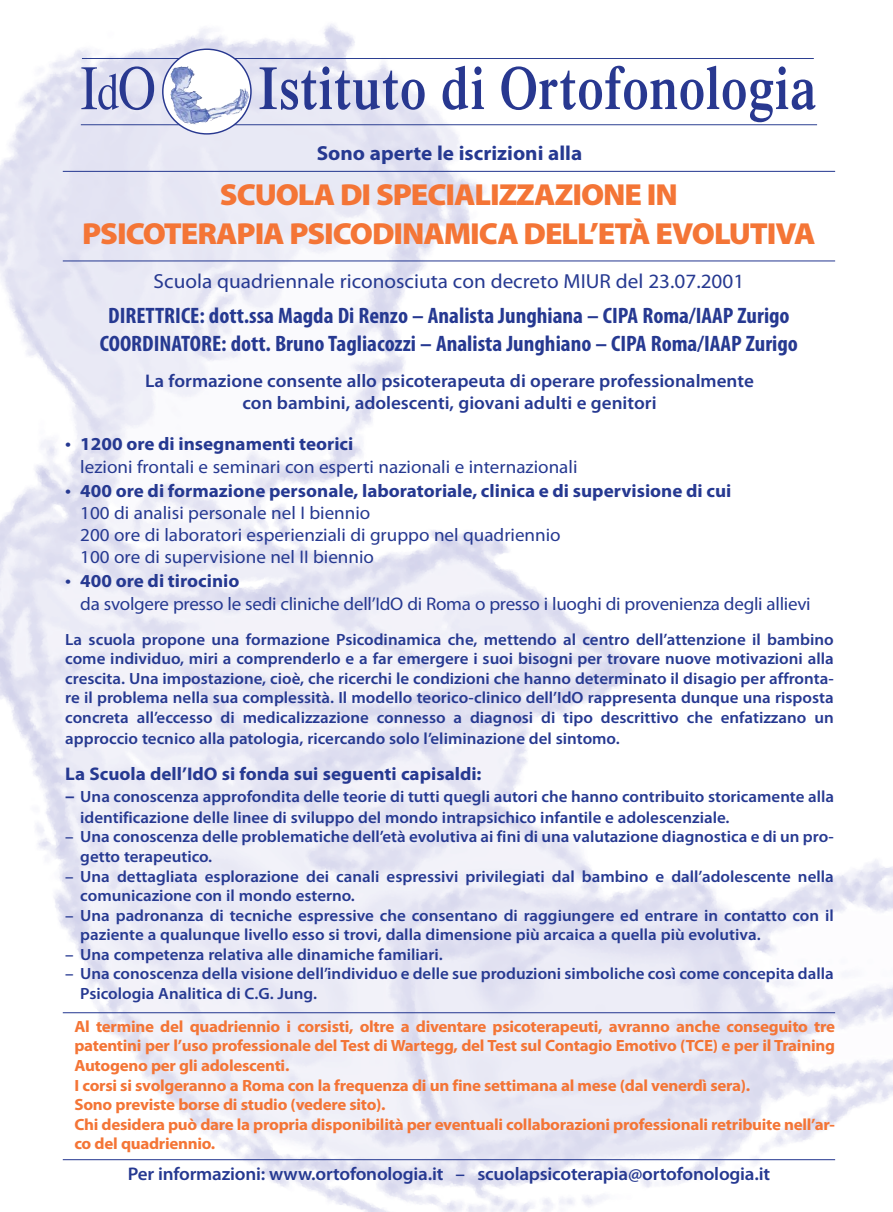
<style>
.page{position:relative;width:893px;height:1212px;background:#fff}
.page>*{position:absolute;margin:0;border:0;box-sizing:border-box;transform-origin:0 0}
.t1{font:30.6px/39px "Myriad Pro Black+LFZUXS";letter-spacing:-.035em;color:#f47536;text-align:center;scale:1.04 1}
.t2{font:22.35px/28.5px "Myriad Pro Bold Cond+UPHQDV";color:#263991;text-align:center;scale:1.04 1}
.t3{font:20.4px "Myriad Pro Regular+HPLBVO";color:#263991;scale:1.04 1}
.t4{font:20.4px "Myriad Pro Bold+AQTETZ";color:#263991;scale:1.04 1}
.t5{font:18.3px/22px "Myriad Pro Regular+HPLBVO";color:#263991;scale:1.04 1}
.t6{font:18.3px/22px "Myriad Pro Semibold+EBGRGL";color:#263991;text-align:center;scale:1.04 1}
.t7{font:18.3px "Myriad Pro Bold+AQTETZ";color:#263991;scale:1.04 1}
.t8{font:16.35px/19.5px "Myriad Pro Semibold+EBGRGL";color:#263991;scale:1.04 1}
.t9{font:16.35px/19.5px "Myriad Pro Bold+AQTETZ";letter-spacing:-.015em;color:#f47536;scale:1.04 1}
.s1{font-family:"Myriad Pro Regular+HPLBVO";font-size:20.4px}
.s2{font-family:"Myriad Pro Bold+AQTETZ";font-size:18.3px}
</style>
<div class="page">
<img style="left:0;top:24px;width:893px;height:1188px">
<svg style="left:81px;top:66px;width:73px;height:44px;background:#a9aed4"></svg>
<svg style="left:260px;top:66px;width:165px;height:44px"></svg>
<svg style="left:443px;top:66px;width:41px;height:44px"></svg>
<svg style="left:501px;top:66px;width:315px;height:56px"></svg>
<hr style="left:82px;top:58px;width:732px;height:1px;background:#273b8f">
<hr style="left:81px;top:124px;width:736px;height:1px;background:#273b8f">
<svg style="left:163px;top:49px;width:88px;height:85px"></svg>
<img style="left:184px;top:66px;width:45px;height:44px">
<hr style="left:63px;top:171px;width:772px;height:1px;background:#263991">
<hr style="left:63px;top:260px;width:772px;height:1px;background:#263991">
<hr style="left:63px;top:1159px;width:772px;height:1px;background:#263991">
<hr style="left:63px;top:1012px;width:772px;height:1px;background:#263991">
<p class="t4" style="left:317px;top:146px;width:257px">Sono aperte le iscrizioni alla</p>
<h1 class="t1" style="left:82px;top:175px;width:707px">SCUOLA DI SPECIALIZZAZIONE IN<br>PSICOTERAPIA PSICODINAMICA DELL’ETÀ EVOLUTIVA</h1>
<p class="t3" style="left:154px;top:274px;width:569px">Scuola quadriennale riconosciuta con decreto MIUR del 23.07.2001</p>
<h2 class="t2" style="left:100px;top:305px;width:673px">DIRETTRICE: dott.ssa Magda Di Renzo – Analista Junghiana – CIPA Roma/IAAP Zurigo<br>COORDINATORE: dott. Bruno Tagliacozzi – Analista Junghiano – CIPA Roma/IAAP Zurigo</h2>
<p class="t6" style="left:145px;top:373px;width:587px">La formazione consente allo psicoterapeuta di operare professionalmente con bambini, adolescenti, giovani adulti e genitori</p>
<p class="t7" style="left:65px;top:437px;width:279px"><span class="s1">•</span> 1200 ore di insegnamenti teorici</p>
<p class="t5" style="left:80px;top:459px;width:479px">lezioni frontali e seminari con esperti nazionali e internazionali</p>
<p class="t7" style="left:65px;top:484px;width:642px"><span class="s1">•</span> 400 ore di formazione personale, laboratoriale, clinica e di supervisione di cui</p>
<p class="t5" style="left:80px;top:505px;width:463px">100 di analisi personale nel I biennio<br>200 ore di laboratori esperienziali di gruppo nel quadriennio<br>100 ore di supervisione nel II biennio</p>
<p class="t7" style="left:65px;top:574px;width:169px"><span class="s1">•</span> 400 ore di tirocinio</p>
<p class="t5" style="left:80px;top:596px;width:704px">da svolgere presso le sedi cliniche dell’IdO di Roma o presso i luoghi di provenienza degli allievi</p>
<p class="t8" style="left:65px;top:632px;width:740px;text-align:justify">La scuola propone una formazione Psicodinamica che, mettendo al centro dell’attenzione il bambino come individuo, miri a comprenderlo e a far emergere i suoi bisogni per trovare nuove motivazioni alla crescita. Una impostazione, cioè, che ricerchi le condizioni che hanno determinato il disagio per affronta&shy;re il problema nella sua complessità. Il modello teorico-clinico dell’IdO rappresenta dunque una risposta concreta all’eccesso di medicalizzazione connesso a diagnosi di tipo descrittivo che enfatizzano un</p>
<p class="t8" style="left:65px;top:731px;width:535px">approccio tecnico alla patologia, ricercando solo l’eliminazione del sintomo.</p>
<p class="t7" style="left:65px;top:768px;width:402px">La Scuola dell’IdO si fonda sui seguenti capisaldi:</p>
<p class="t8" style="left:80px;top:789px;width:726px;line-height:20.4px;text-indent:-15px"><span class="s2">–</span> Una conoscenza approfondita delle teorie di tutti quegli autori che hanno contribuito storicamente alla identificazione delle linee di sviluppo del mondo intrapsichico infantile e adolescenziale.</p>
<p class="t8" style="left:80px;top:830px;width:726px;text-indent:-15px">– Una conoscenza delle problematiche dell’età evolutiva ai fini di una valutazione diagnostica e di un pro&shy;getto terapeutico.</p>
<p class="t8" style="left:80px;top:869px;width:726px;text-indent:-15px">– Una dettagliata esplorazione dei canali espressivi privilegiati dal bambino e dall’adolescente nella comunicazione con il mondo esterno.</p>
<p class="t8" style="left:80px;top:908px;width:726px;text-indent:-15px">– Una padronanza di tecniche espressive che consentano di raggiungere ed entrare in contatto con il paziente a qualunque livello esso si trovi, dalla dimensione più arcaica a quella più evolutiva.</p>
<p class="t8" style="left:65px;top:947px;width:364px">– Una competenza relativa alle dinamiche familiari.</p>
<p class="t8" style="left:80px;top:967px;width:726px;text-indent:-15px">– Una conoscenza della visione dell’individuo e delle sue produzioni simboliche così come concepita dalla<br>Psicologia Analitica di C.G. Jung.</p>
<p class="t9" style="left:74px;top:1019px;width:733px">Al termine del quadriennio i corsisti, oltre a diventare psicoterapeuti, avranno anche conseguito tre patentini per l’uso professionale del Test di Wartegg, del Test sul Contagio Emotivo (TCE) e per il Training Autogeno per gli adolescenti.<br>I corsi si svolgeranno a Roma con la frequenza di un fine settimana al mese (dal venerdì sera).<br>Sono previste borse di studio (vedere sito).<br>Chi desidera può dare la propria disponibilità per eventuali collaborazioni professionali retribuite nell’ar&shy;co del quadriennio.</p>
<p class="t6" style="left:128px;top:1166px;width:619px">Per informazioni: www.ortofonologia.it – scuolapsicoterapia@ortofonologia.it</p>
</div>
